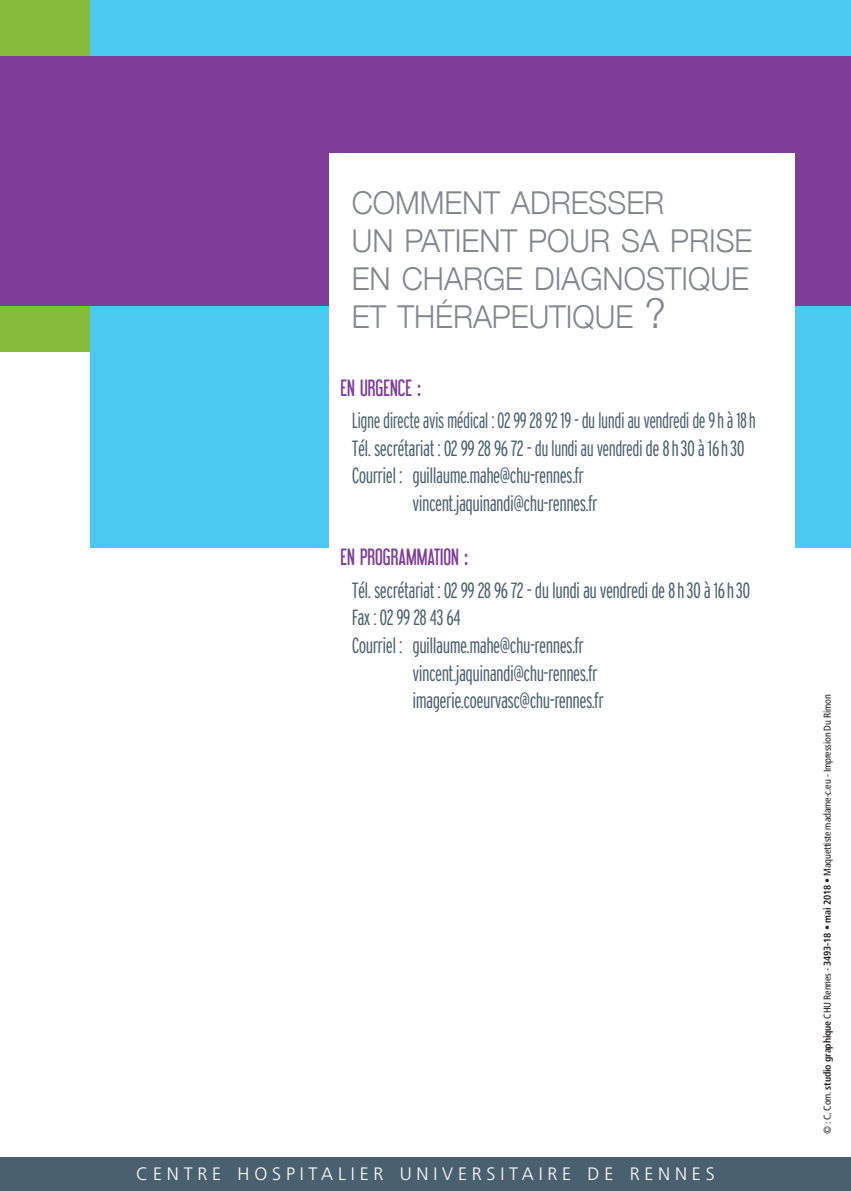
<style>
.page{position:relative;width:851px;height:1191px;background:#fff}
.page>*{position:absolute;margin:0;border:0;box-sizing:border-box;transform-origin:0 0}
.t1{font:300 31.6px/38px "Helvetica Neue";color:#83868c;scale:.95 1}
.t2{font:300 extra-condensed 22px "Interstate";letter-spacing:-.025em;color:#4a606f}
.t3{font:300 extra-condensed 22px "Interstate";letter-spacing:-.025em;color:#4a606f;scale:.95 1}
.t4{font:21px "Libel Suit";color:#7e3e98}
.t5{font:300 18px "Frutiger";letter-spacing:.265em;color:#fff}
.t6{font:condensed 10px "Frutiger";letter-spacing:-.015em;color:#231f20}
.s1{font-size:42px}
.s2{font-size:28px}
.s3{font-weight:700}
</style>
<div class="page">
<div style="left:0;top:0;width:91px;height:351px;background:#85bd3b"></div>
<div style="left:91px;top:0;width:759px;height:547px;background:#4bc9f1"></div>
<div style="left:0;top:57px;width:850px;height:249px;background:#7e3e98"></div>
<hr style="left:850px;top:1157px;width:1px;height:34px;background:#4a606f">
<div style="left:329px;top:153px;width:465px;height:981px;background:#fff"></div>
<div style="left:0;top:1157px;width:850px;height:34px;background:#4a606f"></div>
<h1 class="t1" style="left:352px;top:183px;width:423px">COMMENT ADRESSER<br>UN PATIENT POUR SA PRISE<br>EN CHARGE DIAGNOSTIQUE<br>ET THÉRAPEUTIQUE <span class="s1">?</span></h1>
<p class="t4" style="left:340px;top:379px;width:83px">EN URGENCE <span class="s2">:</span></p>
<p class="t3" style="left:352px;top:408px;width:427px">Ligne directe avis médical : 02 99 28 92 19 - du lundi au vendredi de 9h à 18h</p>
<p class="t2" style="left:351px;top:435px;width:394px">Tél. secrétariat : 02 99 28 96 72 - du lundi au vendredide 8h30 à16h30</p>
<p class="t2" style="left:351px;top:463px;width:234px">Courriel : guillaume.mahe@chu-rennes.fr</p>
<p class="t2" style="left:412px;top:491px;width:187px">vincent.jaquinandi@chu-rennes.fr</p>
<p class="t4" style="left:340px;top:549px;width:129px">EN PROGRAMMATION <span class="s2">:</span></p>
<p class="t2" style="left:351px;top:577px;width:400px">Tél. secrétariat : 02 99 28 96 72 - du lundi au vendredi de 8h30 à 16h30</p>
<p class="t2" style="left:351px;top:605px;width:110px">Fax : 02 99 28 43 64</p>
<p class="t2" style="left:351px;top:633px;width:234px">Courriel : guillaume.mahe@chu-rennes.fr</p>
<p class="t2" style="left:412px;top:660px;width:187px">vincent.jaquinandi@chu-rennes.fr</p>
<p class="t2" style="left:412px;top:688px;width:193px">imagerie.coeurvasc@chu-rennes.fr</p>
<p class="t6" style="left:823px;top:1134px;width:441px;rotate:-90deg">© : C. Com. <span class="s3">studio graphique</span> CHU Rennes - <span class="s3">3493-18 • mai 2018</span> • Maquettiste madame-c.eu - Impression Du Rimon</p>
<p class="t5" style="left:136px;top:1166px;width:580px">CENTRE HOSPITALIER UNIVERSITAIRE DE RENNES</p>
</div>
